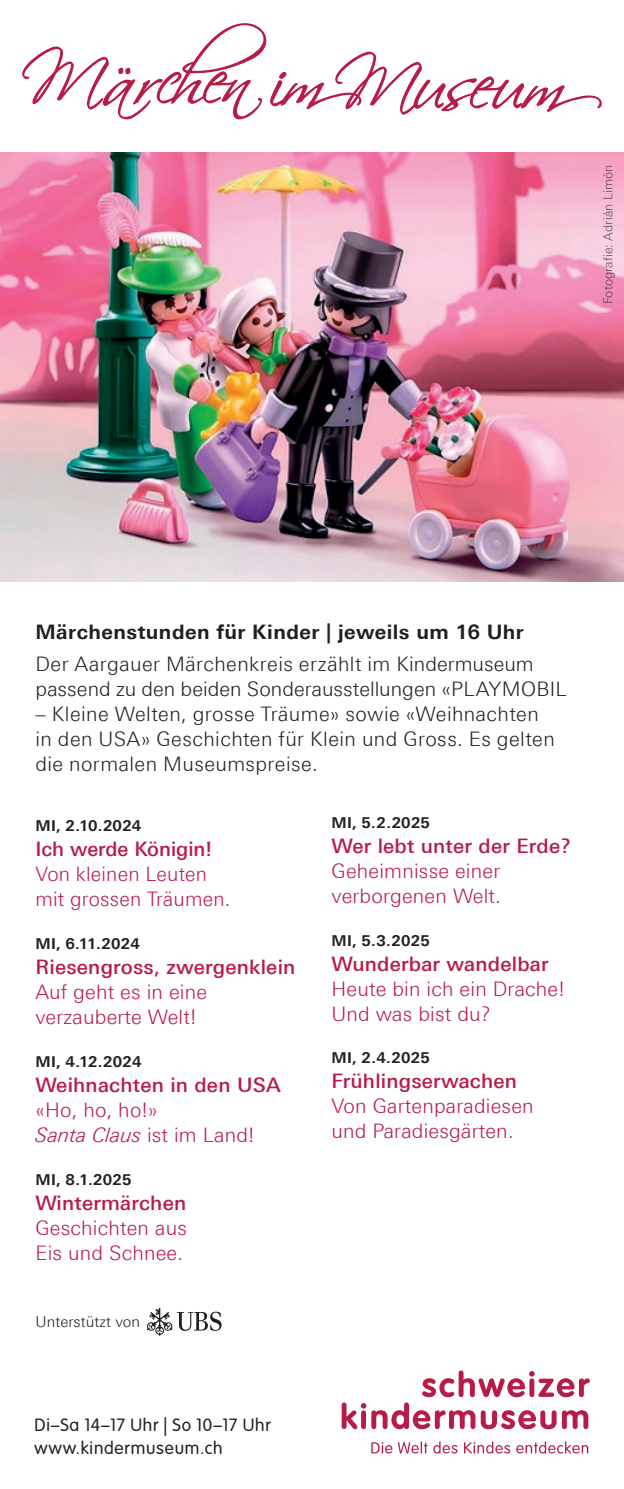
<style>
.page{position:relative;width:624px;height:1489px;background:#fff}
.page>*{position:absolute;margin:0;border:0;box-sizing:border-box;transform-origin:0 0}
.t1{font:300 20px/25px "Linotype Univers 330";letter-spacing:.01em;color:#b71c46}
.t2{font:300 20px/25px "Linotype Univers 330";letter-spacing:.02em;color:#231f20}
.t3{font:500 20px "Linotype Univers 530";letter-spacing:.01em;color:#b71c46}
.t4{font:700 20px "Linotype Univers 630";letter-spacing:.02em;color:#231f20}
.t5{font:20px "Linotype Univers 331 Light It";letter-spacing:.01em;color:#b71c46}
.t6{font:300 17.5px/22.5px "VAG Rounded Std";letter-spacing:.045em;color:#231f20}
.t7{font:700 15px "Linotype Univers 630";letter-spacing:.015em;color:#231f20}
.t8{font:300 15px "Linotype Univers 330";letter-spacing:.005em;color:#231f20}
.t9{font:300 12.5px "Linotype Univers 330";color:#231f20}
.s1{font-family:"Linotype Univers 330";font-weight:300}
</style>
<div class="page">
<svg style="left:22px;top:23px;width:580px;height:97px"></svg>
<svg style="left:398px;top:1441px;width:190px;height:12px"></svg>
<svg style="left:341px;top:1370px;width:248px;height:59px"></svg>
<svg style="left:371px;top:1442px;width:21px;height:11px"></svg>
<svg style="left:147px;top:1307px;width:74px;height:28px"></svg>
<img style="left:0;top:152px;width:624px;height:429px">
<p class="t9" style="left:600px;top:304px;width:141px;rotate:-90deg">Fotografie: Adrián Limón</p>
<p class="t4" style="left:35px;top:619px;width:490px">Märchenstunden für Kinder | jeweils um 16 Uhr</p>
<p class="t2" style="left:35px;top:651px;width:532px">Der Aargauer Märchenkreis erzählt im Kindermuseum passend zu den beiden Sonderausstellungen «PLAYMOBIL</p>
<p class="t2" style="left:35px;top:701px;width:521px">– Kleine Welten, grosse Träume» sowie «Weihnachten in den USA» Geschichten für Klein und Gross. Es gelten die normalen Museumspreise.</p>
<p class="t7" style="left:35px;top:817px;width:107px">MI, 2.10.2024</p>
<p class="t3" style="left:35px;top:837px;width:178px">Ich werde Königin!</p>
<p class="t1" style="left:35px;top:861px;width:196px">Von kleinen Leuten mit grossen Träumen.</p>
<p class="t7" style="left:35px;top:934px;width:106px">MI, 6.11.2024</p>
<p class="t3" style="left:35px;top:955px;width:261px">Riesengross, zwergenklein</p>
<p class="t1" style="left:35px;top:979px;width:173px">Auf geht es in eine verzauberte Welt!</p>
<p class="t7" style="left:35px;top:1052px;width:107px">MI, 4.12.2024</p>
<p class="t3" style="left:35px;top:1073px;width:247px">Weihnachten in den USA</p>
<p class="t1" style="left:35px;top:1097px;width:124px">«Ho, ho, ho!»</p>
<p class="t5" style="left:35px;top:1123px;width:221px">Santa Claus <span class="s1">ist im Land!</span></p>
<p class="t7" style="left:35px;top:1170px;width:98px">MI, 8.1.2025</p>
<p class="t3" style="left:35px;top:1190px;width:152px">Wintermärchen</p>
<p class="t1" style="left:35px;top:1214px;width:153px">Geschichten aus<br>Eis und Schnee.</p>
<p class="t8" style="left:35px;top:1312px;width:106px">Unterstützt von</p>
<p class="t6" style="left:35px;top:1414px;width:238px">Di–Sa 14–17 Uhr | So 10–17 Uhr www.kindermuseum.ch</p>
<p class="t7" style="left:331px;top:813px;width:100px">MI, 5.2.2025</p>
<p class="t3" style="left:331px;top:834px;width:241px">Wer lebt unter der Erde?</p>
<p class="t1" style="left:331px;top:858px;width:171px">Geheimnisse einer verborgenen Welt.</p>
<p class="t7" style="left:331px;top:931px;width:100px">MI, 5.3.2025</p>
<p class="t3" style="left:331px;top:951px;width:219px">Wunderbar wandelbar</p>
<p class="t1" style="left:331px;top:975px;width:235px">Heute bin ich ein Drache!<br>Und was bist du?</p>
<p class="t7" style="left:331px;top:1048px;width:100px">MI, 2.4.2025</p>
<p class="t3" style="left:331px;top:1069px;width:187px">Frühlingserwachen</p>
<p class="t1" style="left:331px;top:1093px;width:204px">Von Gartenparadiesen und Paradiesgärten.</p>
</div>
